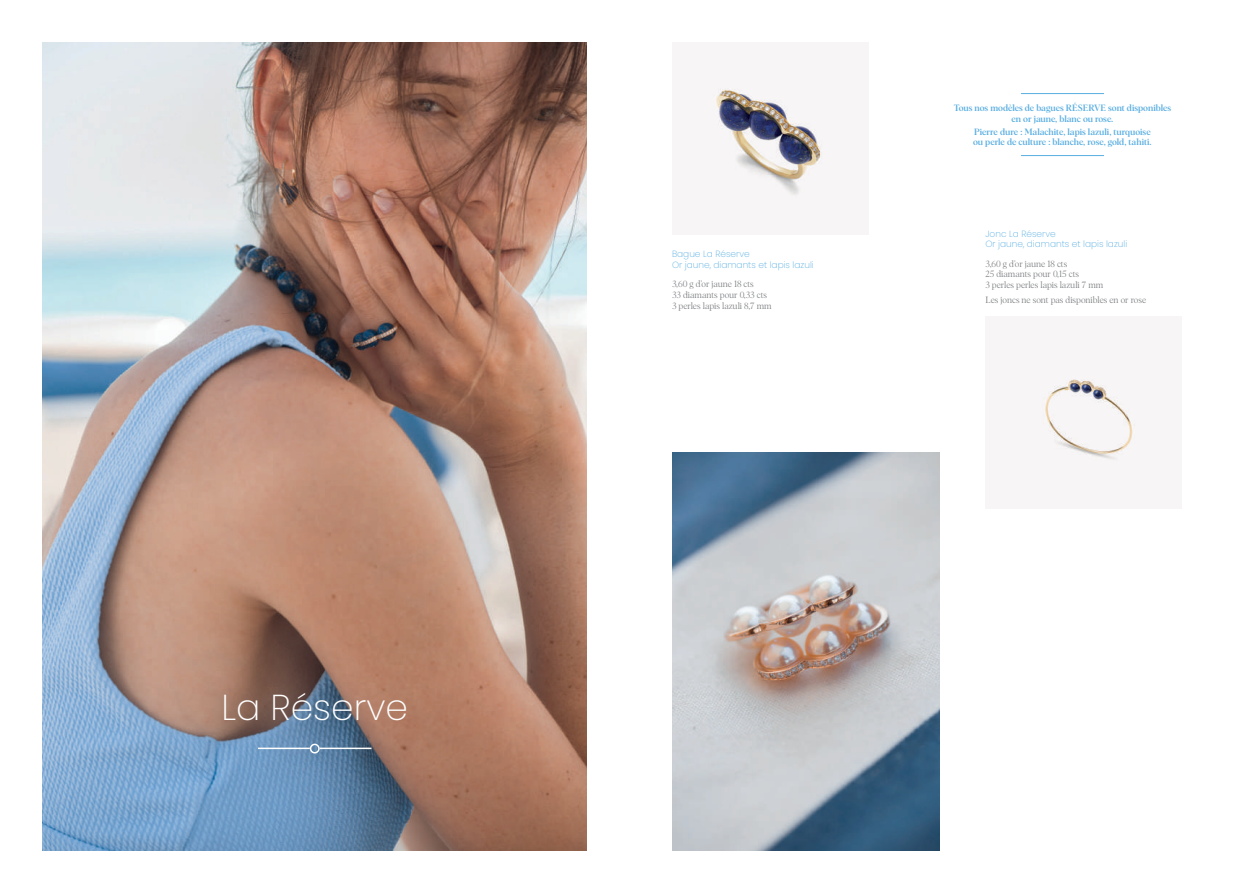
<style>
.page{position:relative;width:1259px;height:893px;background:#fff}
.page>*{position:absolute;margin:0;border:0;box-sizing:border-box;transform-origin:0 0}
.t1{font:200 36px "Poppins";color:#fff}
.t2{font:300 9px/10.8px "Albra";color:#808285}
.t3{font:500 9px/10.8px "Albra";letter-spacing:-.005em;color:#59aee1;text-align:center}
.t4{font:200 9px/10.8px "Poppins";color:#59aee1}
</style>
<div class="page">
<img style="left:43px;top:43px;width:544px;height:807px">
<img style="left:712px;top:88px;width:111px;height:111px">
<img style="left:672px;top:453px;width:267px;height:398px">
<img style="left:1042px;top:379px;width:94px;height:82px">
<hr style="left:1021px;top:93px;width:83px;height:1px;background:#59aee1">
<hr style="left:1021px;top:155px;width:83px;height:1px;background:#59aee1">
<svg style="left:258px;top:744px;width:113px;height:9px"></svg>
<h1 class="t1" style="left:221px;top:687px;width:188px">La Réserve</h1>
<p class="t4" style="left:672px;top:249px;width:143px">Bague La Réserve<br>Or jaune, diamants et lapis lazuli</p>
<p class="t2" style="left:672px;top:278px;width:101px">3,60 g d’or jaune 18 cts<br>33 diamants pour 0,33 cts<br>3 perles lapis lazuli 8,7 mm</p>
<p class="t3" style="left:953px;top:102px;width:219px">Tous nos modèles de bagues RÉSERVE sont disponibles en or jaune, blanc ou rose.</p>
<p class="t3" style="left:973px;top:125px;width:180px;text-align:left">Pierre dure : Malachite, lapis lazuli, turquoise ou perle de culture : blanche, rose, gold, tahiti.</p>
<p class="t4" style="left:985px;top:228px;width:143px">Jonc La Réserve<br>Or jaune, diamants et lapis lazuli</p>
<p class="t2" style="left:985px;top:257px;width:119px">3,60 g d’or jaune 18 cts<br>25 diamants pour 0,15 cts<br>3 perles perles lapis lazuli 7 mm</p>
<p class="t2" style="left:985px;top:294px;width:162px">Les joncs ne sont pas disponibles en or rose</p>
</div>
